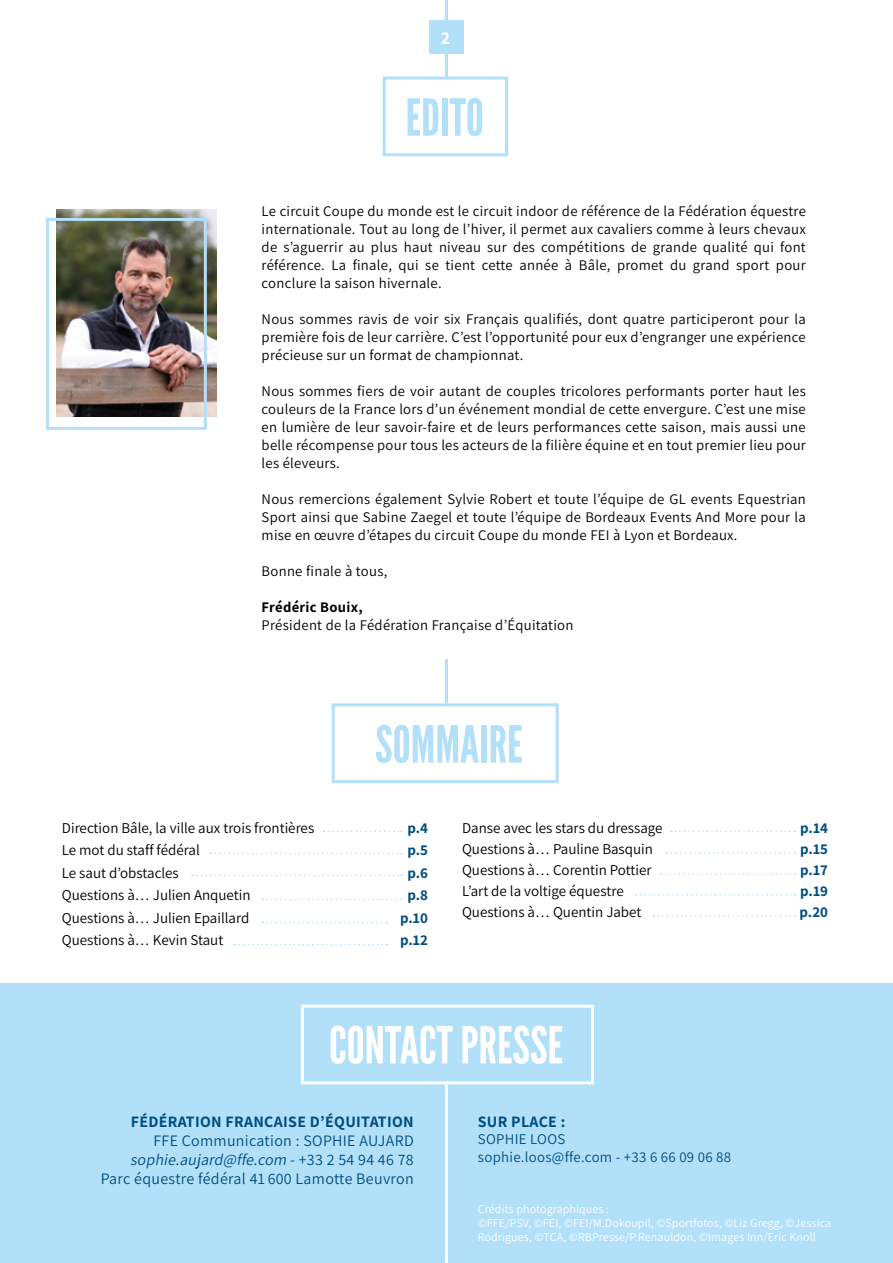
<style>
.page{position:relative;width:893px;height:1263px;background:#fff}
.page>*{position:absolute;margin:0;border:0;box-sizing:border-box;transform-origin:0 0}
.t1{font:51px "League Gothic";color:#b2e0f9}
.t2{font:51px "League Gothic";color:#fff}
.t3{font:700 18px "Assistant";color:#fff}
.t4{font:15.9px/19px "Assistant";letter-spacing:.02em;color:#004e81;text-align:right}
.t5{font:700 15.9px "Assistant";letter-spacing:.02em;color:#004e81}
.t6{font:15px "Assistant";color:#000}
.t7{font:700 15px "Assistant";color:#004e81}
.t8{font:14.85px/17.9px "Assistant";letter-spacing:.02em;color:#004e81}
.t9{font:14.7px/18px "Assistant";letter-spacing:.02em;color:#000;text-align:justify}
.t10{font:700 14.7px "Assistant";letter-spacing:.02em;color:#000}
.t11{font:12px/14.4px "Assistant";letter-spacing:.01em;color:#fff}
.s1{font-style:italic}
</style>
<div class="page">
<hr style="left:445px;top:0;width:3px;height:77px;background:#b2e0f9">
<div style="left:429px;top:21px;width:35px;height:33px;background:#b2e0f9"></div>
<div style="left:0;top:983px;width:893px;height:280px;background:#b2e0f9"></div>
<div style="left:383px;top:77px;width:125px;height:79px;border:3px solid #b2e0f9"></div>
<div style="left:332px;top:703px;width:227px;height:80px;border:3px solid #b2e0f9"></div>
<div style="left:301px;top:1005px;width:293px;height:79px;border:3px solid #fff"></div>
<hr style="left:445px;top:659px;width:3px;height:44px;background:#b2e0f9">
<hr style="left:445px;top:1084px;width:3px;height:179px;background:#fff">
<img style="left:56px;top:209px;width:161px;height:207px">
<div style="left:46px;top:218px;width:161px;height:212px;border:3px solid #b2e0f9"></div>
<svg style="left:324px;top:831px;width:78px;height:1px"></svg>
<svg style="left:671px;top:831px;width:125px;height:1px"></svg>
<svg style="left:667px;top:852px;width:129px;height:2px"></svg>
<svg style="left:661px;top:873px;width:135px;height:2px"></svg>
<svg style="left:636px;top:894px;width:160px;height:1px"></svg>
<svg style="left:653px;top:915px;width:143px;height:1px"></svg>
<svg style="left:210px;top:853px;width:192px;height:1px"></svg>
<svg style="left:192px;top:875px;width:210px;height:1px"></svg>
<svg style="left:262px;top:899px;width:140px;height:1px"></svg>
<svg style="left:262px;top:922px;width:125px;height:1px"></svg>
<svg style="left:235px;top:944px;width:152px;height:1px"></svg>
<p class="t3" style="left:441px;top:26px;width:11px">2</p>
<h1 class="t1" style="left:405px;top:87px;width:80px">EDITO</h1>
<p class="t9" style="left:262px;top:201px;width:546px">Le circuit Coupe du monde est le circuit indoor de référence de la Fédération équestre internationale. Tout au long de l’hiver, il permet aux cavaliers comme à leurs chevaux de s’aguerrir au plus haut niveau sur des compétitions de grande qualité qui font référence. La finale, qui se tient cette année à Bâle, promet du grand sport pour conclure la saison hivernale.</p>
<p class="t9" style="left:262px;top:309px;width:546px">Nous sommes ravis de voir six Français qualifiés, dont quatre participeront pour la première fois de leur carrière. C’est l’opportunité pour eux d’engranger une expérience précieuse sur un format de championnat.</p>
<p class="t9" style="left:262px;top:381px;width:546px">Nous sommes fiers de voir autant de couples tricolores performants porter haut les couleurs de la France lors d’un événement mondial de cette envergure. C’est une mise en lumière de leur savoir-faire et de leurs performances cette saison, mais aussi une belle récompense pour tous les acteurs de la filière équine et en tout premier lieu pour les éleveurs.</p>
<p class="t9" style="left:262px;top:489px;width:546px">Nous remercions également Sylvie Robert et toute l’équipe de GL events Equestrian Sport ainsi que Sabine Zaegel et toute l’équipe de Bordeaux Events And More pour la mise en œuvre d’étapes du circuit Coupe du monde FEI à Lyon et Bordeaux.</p>
<p class="t9" style="left:262px;top:561px;width:127px">Bonne finale à tous,</p>
<p class="t10" style="left:262px;top:597px;width:103px">Frédéric Bouix,</p>
<p class="t9" style="left:262px;top:615px;width:313px">Président de la Fédération Française d’Équitation</p>
<h1 class="t1" style="left:375px;top:714px;width:149px">SOMMAIRE</h1>
<p class="t6" style="left:62px;top:817px;width:254px">Direction Bâle, la ville aux trois frontières</p>
<p class="t7" style="left:407px;top:817px;width:22px">p.4</p>
<p class="t6" style="left:62px;top:840px;width:139px">Le mot du staff fédéral</p>
<p class="t7" style="left:407px;top:840px;width:22px">p.5</p>
<p class="t6" style="left:62px;top:862px;width:118px">Le saut d’obstacles</p>
<p class="t7" style="left:407px;top:862px;width:22px">p.6</p>
<p class="t6" style="left:62px;top:885px;width:190px">Questions à… Julien Anquetin</p>
<p class="t7" style="left:407px;top:885px;width:22px">p.8</p>
<p class="t6" style="left:62px;top:907px;width:189px">Questions à… Julien Epaillard</p>
<p class="t7" style="left:400px;top:907px;width:29px">p.10</p>
<p class="t6" style="left:62px;top:930px;width:163px">Questions à… Kevin Staut</p>
<p class="t7" style="left:400px;top:930px;width:29px">p.12</p>
<p class="t6" style="left:462px;top:817px;width:202px">Danse avec les stars du dressage</p>
<p class="t7" style="left:800px;top:817px;width:29px">p.14</p>
<p class="t6" style="left:462px;top:838px;width:193px">Questions à… Pauline Basquin</p>
<p class="t7" style="left:800px;top:838px;width:29px">p.15</p>
<p class="t6" style="left:462px;top:859px;width:191px">Questions à… Corentin Pottier</p>
<p class="t7" style="left:800px;top:859px;width:29px">p.17</p>
<p class="t6" style="left:462px;top:880px;width:163px">L’art de la voltige équestre</p>
<p class="t7" style="left:800px;top:880px;width:29px">p.19</p>
<p class="t6" style="left:462px;top:901px;width:181px">Questions à… Quentin Jabet</p>
<p class="t7" style="left:799px;top:901px;width:30px">p.20</p>
<h1 class="t2" style="left:329px;top:1015px;width:236px">CONTACT PRESSE</h1>
<p class="t5" style="left:131px;top:1110px;width:284px">FÉDÉRATION FRANÇAISE D’ÉQUITATION</p>
<p class="t4" style="left:101px;top:1130px;width:315px">FFE Communication : SOPHIE AUJARD <span class="s1">sophie.aujard@ffe.com</span> - + 3 3 2 5 4 9 4 4 6 7 8<br>Parc équestre fédéral 41 600 Lamotte Beuvron</p>
<p class="t5" style="left:478px;top:1110px;width:89px">SUR PLACE :</p>
<p class="t8" style="left:478px;top:1130px;width:255px">SOPHIE LOOS<br>sophie.loos@ffe.com - +33 6 66 09 06 88</p>
<p class="t11" style="left:478px;top:1201px;width:355px">Crédits photographiques :<br>©FFE/PSV, ©FEI, ©FEI/M.Dokoupil, ©Sportfotos, ©Liz Gregg, ©Jessica<br>Rodrigues, ©TCA, ©RBPresse/P.Renauldon, ©Images Inn/Eric Knoll</p>
</div>
